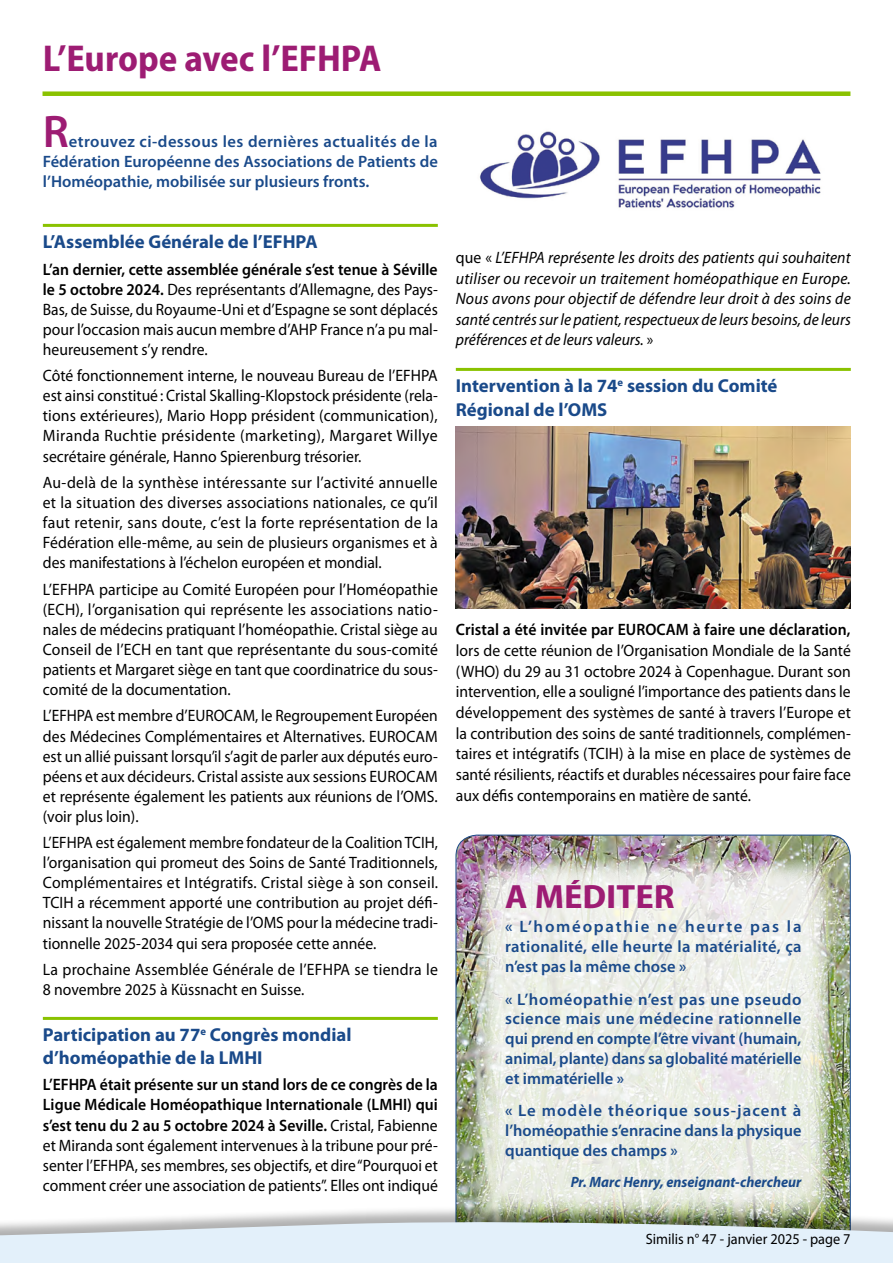
<style>
.page{position:relative;width:893px;height:1263px;background:#fff}
.page>*{position:absolute;margin:0;border:0;box-sizing:border-box;transform-origin:0 0}
.t1{font:600 45.9px "Myriad Pro";color:#9d1c73}
.t2{font:700 semi-condensed 37.5px "Myriad Pro";color:#9d1c73}
.t3{font:700 semi-condensed 33.75px "Myriad Pro";color:#9d1c73;scale:1.11 1}
.t4{font:700 18.75px/22.8px "Myriad Pro";color:#1a4a8a}
.t5{font:16.5px/20.1px "Myriad Pro";color:#000;text-align:justify;scale:.95 1}
.t6{font:600 16.5px/19.8px "Myriad Pro";color:#1a4a8a;text-align:justify}
.t7{font:16.5px/20.1px "Myriad Pro";color:#000;text-align:justify;scale:.93 1}
.t8{font:16.5px/20.1px "Myriad Pro";color:#000;text-align:justify;scale:.94 1}
.t9{font:16.5px/20.1px "Myriad Pro";color:#000;text-align:justify;scale:.96 1}
.t10{font:italic 16.5px/20.7px "Myriad Pro";color:#000;text-align:justify;scale:.95 1}
.t11{font:600 16.5px "Myriad Pro";letter-spacing:.005em;color:#000;scale:.95 1}
.t12{font:italic 700 15px "Myriad Pro";color:#1a4a8a;scale:.95 1}
.t13{font:15px "Myriad Pro";color:#000;scale:.95 1}
.s1{font-weight:600}
.s2{font-style:normal}
</style>
<div class="page">
<hr style="left:43px;top:224px;width:395px;height:3px;background:#8ac200">
<hr style="left:43px;top:1017px;width:395px;height:3px;background:#8ac200">
<hr style="left:456px;top:368px;width:395px;height:3px;background:#8ac200">
<img style="left:456px;top:426px;width:395px;height:182px">
<img style="left:480px;top:131px;width:341px;height:77px">
<div style="left:43px;top:91px;width:807px;height:5px;background:#8ac200"></div>
<img style="left:456px;top:835px;width:394px;height:369px">
<svg style="left:475px;top:859px;width:356px;height:345px;background:#e6e8e0"></svg>
<div style="left:0;top:1204px;width:893px;height:59px;background:#000;opacity:.31"></div>
<svg style="left:0;top:1213px;width:893px;height:50px;background:#d4dfe2"></svg>
<h2 class="t2" style="left:43px;top:37px;width:340px">L’Europe avec l’EFHPA</h2>
<h1 class="t1" style="left:43px;top:106px;width:28px">R</h1>
<p class="t6" style="left:43px;top:132px;width:396px;text-indent:26px">etrouvez ci-dessous les dernières actualités de la Fédération Européenne des Associations de Patients de l’Homéopathie, mobilisée sur plusieurs fronts.</p>
<p class="t4" style="left:43px;top:231px;width:276px">L’Assemblée Générale de l’EFHPA</p>
<p class="t5" style="left:43px;top:259px;width:417px"><span class="s1">L’an dernier, cette assemblée générale s’est tenue à Séville le 5 octobre 2024.</span> Des représentants d’Allemagne, des Pays-Bas, de Suisse, du Royaume-Uni et d’Espagne se sont déplacés pour l’occasion mais aucun membre d’AHP France n’a pu mal&shy;heureusement s’y rendre.</p>
<p class="t5" style="left:43px;top:366px;width:417px">Côté fonctionnement interne, le nouveau Bureau de l’EFHPA est ainsi constitué: Cristal Skalling-Klopstock présidente (rela&shy;tions extérieures), Mario Hopp président (communication), Miranda Ruchtie présidente (marketing), Margaret Willye secrétaire générale, Hanno Spierenburg trésorier.</p>
<p class="t9" style="left:43px;top:473px;width:413px">Au-delà de la synthèse intéressante sur l’activité annuelle et la situation des diverses associations nationales, ce qu’il faut retenir, sans doute, c’est la forte représentation de la Fédération elle-même, au sein de plusieurs organismes et à des manifestations à l’échelon européen et mondial.</p>
<p class="t5" style="left:43px;top:579px;width:417px">L’EFHPA participe au Comité Européen pour l’Homéopathie (ECH), l’organisation qui représente les associations natio&shy;nales de médecins pratiquant l’homéopathie. Cristal siège au Conseil de l’ECH en tant que représentante du sous-comité patients et Margaret siège en tant que coordinatrice du sous&shy;comité de la documentation.</p>
<p class="t8" style="left:43px;top:706px;width:422px">L’EFHPA est membre d’EUROCAM, le Regroupement Européen des Médecines Complémentaires et Alternatives. EUROCAM est un allié puissant lorsqu’il s’agit de parler aux députés euro&shy;péens et aux décideurs. Cristal assiste aux sessions EUROCAM et représente également les patients aux réunions de l’OMS. (voir plus loin).</p>
<p class="t7" style="left:43px;top:833px;width:426px">L’EFHPA est également membre fondateur de la Coalition TCIH, l’organisation qui promeut des Soins de Santé Traditionnels, Complémentaires et Intégratifs. Cristal siège à son conseil.<br>TCIH a récemment apporté une contribution au projet défi&shy;nissant la nouvelle Stratégie de l’OMS pour la médecine tradi&shy;tionnelle 2025-2034 qui sera proposée cette année.</p>
<p class="t5" style="left:43px;top:960px;width:417px">La prochaine Assemblée Générale de l’EFHPA se tiendra le<br>8 novembre 2025 à Küssnacht en Suisse.</p>
<p class="t4" style="left:43px;top:1024px;width:310px">Participation au 77<sup>e</sup> Congrès mondial d’homéopathie de la LMHI</p>
<p class="t5" style="left:43px;top:1075px;width:417px"><span class="s1">L’EFHPA était présente sur un stand lors de ce congrès de la Ligue Médicale Homéopathique Internationale (LMHI) qui s’est tenu du 2 au 5 octobre 2024 à Seville.</span> Cristal, Fabienne et Miranda sont également intervenues à la tribune pour pré&shy;senter l’EFHPA, ses membres, ses objectifs, et dire “Pourquoi et comment créer une association de patients”. Elles ont indiqué</p>
<p class="t10" style="left:456px;top:247px;width:417px"><span class="s2">que «</span> L’EFHPA représente les droits des patients qui souhaitent utiliser ou recevoir un traitement homéopathique en Europe.<br>Nous avons pour objectif de défendre leur droit à des soins de santé centrés sur le patient, respectueux de leurs besoins, de leurs préférences et de leurs valeurs. <span class="s2">»</span></p>
<p class="t4" style="left:456px;top:374px;width:323px;line-height:23.4px">Intervention à la 74<sup>e</sup> session du Comité<br>Régional de l’OMS</p>
<p class="t11" style="left:456px;top:621px;width:417px">Cristal a été invitée par EUROCAM à faire une déclaration,</p>
<p class="t5" style="left:456px;top:640px;width:417px;line-height:20.7px">lors de cette réunion de l’Organisation Mondiale de la Santé (WHO) du 29 au 31 octobre 2024 à Copenhague. Durant son intervention, elle a souligné l’importance des patients dans le développement des systèmes de santé à travers l’Europe et la contribution des soins de santé traditionnels, complémen&shy;taires et intégratifs (TCIH) à la mise en place de systèmes de santé résilients, réactifs et durables nécessaires pour faire face aux défis contemporains en matière de santé.</p>
<h3 class="t3" style="left:505px;top:878px;width:154px">A MÉDITER</h3>
<p class="t6" style="left:505px;top:917px;width:298px">« L’homéopathie ne heurte pas la rationalité, elle heurte la matérialité, ça n’est pas la même chose »</p>
<p class="t6" style="left:505px;top:989px;width:298px">« L’homéopathie n’est pas une pseudo science mais une médecine rationnelle qui prend en compte l’être vivant (humain, animal, plante) dans sa globalité matérielle et immatérielle »</p>
<p class="t6" style="left:505px;top:1101px;width:298px">« Le modèle théorique sous-jacent à l’homéopathie s’enracine dans la physique quantique des champs »</p>
<p class="t12" style="left:571px;top:1172px;width:244px">Pr. Marc Henry, enseignant-chercheur</p>
<p class="t13" style="left:646px;top:1231px;width:217px">Similis n° 47 - janvier 2025 - page 7</p>
</div>
